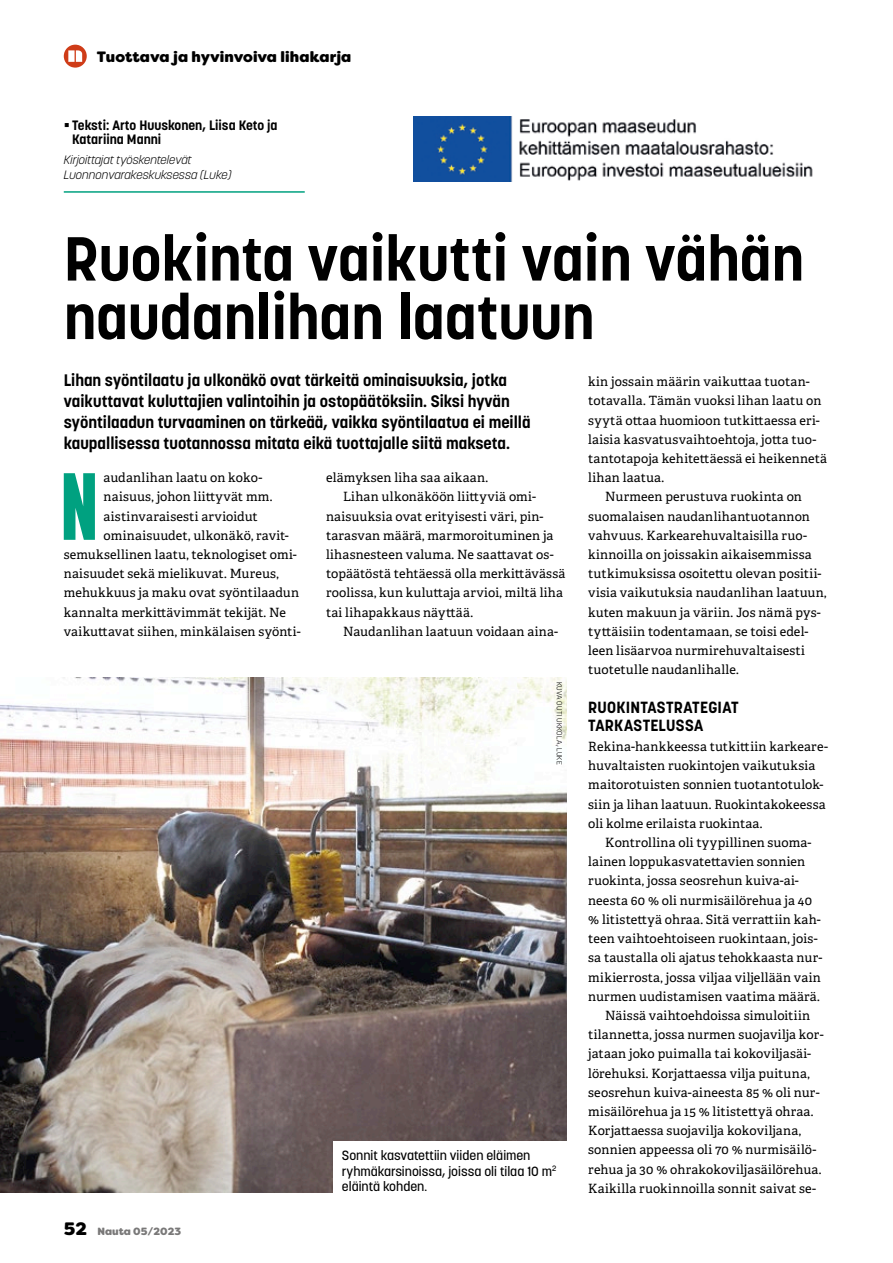
<style>
.page{position:relative;width:893px;height:1263px;background:#fff}
.page>*{position:absolute;margin:0;border:0;box-sizing:border-box;transform-origin:0 0}
.t1{font:800 94.35px "Korolev Compressed";color:#00a180}
.t2{font:700 61.5px/58.5px "Korolev";color:#000}
.t3{font:700 16.5px/21px "Korolev";color:#000}
.t4{font:700 16.05px/18px "Korolev";letter-spacing:.02em;color:#000}
.t5{font:800 15px "Filson Soft";color:#000}
.t6{font:700 13.5px/14.5px "Korolev";color:#000}
.t7{font:500 13.2px/15.8px "Korolev";color:#000}
.t8{font:12.75px/19.2px "Adelle";letter-spacing:.015em;color:#000}
.t9{font:italic 300 12px/15px "Korolev";color:#000}
.t10{font:800 10.5px "Filson Soft";color:#797878}
.t11{font:300 7.5px "Korolev";letter-spacing:.03em;color:#000}
.s1{font-size:18px;color:#000}
</style>
<div class="page">
<div style="left:64px;top:45px;width:23px;height:23px;background:#cf3c18;border-radius:50%"></div>
<svg style="left:68px;top:50px;width:14px;height:12px"></svg>
<hr style="left:64px;top:191px;width:241px;height:2px;background:#00a180">
<img style="left:413px;top:116px;width:400px;height:66px">
<img style="left:0;top:677px;width:567px;height:516px">
<div style="left:333px;top:1141px;width:241px;height:63px;background:#fff"></div>
<p class="t5" style="left:97px;top:47px;width:256px">Tuottava ja hyvinvoiva lihakarja</p>
<p class="t6" style="left:72px;top:118px;width:207px;text-indent:-9px">▪ Teksti: Arto Huuskonen, Liisa Keto ja<br>Katariina Manni</p>
<p class="t9" style="left:64px;top:152px;width:169px">Kirjoittajat työskentelevät<br>Luonnonvarakeskuksessa (Luke)</p>
<h2 class="t2" style="left:64px;top:230px;width:742px">Ruokinta vaikutti vain vähän naudanlihan laatuun</h2>
<p class="t3" style="left:64px;top:370px;width:468px">Lihan syöntilaatu ja ulkonäkö ovat tärkeitä ominaisuuksia, jotka vaikuttavat kuluttajien valintoihin ja ostopäätöksiin. Siksi hyvän syöntilaadun turvaaminen on tärkeää, vaikka syöntilaatua ei meillä kaupallisessa tuotannossa mitata eikä tuottajalle siitä makseta.</p>
<h1 class="t1" style="left:60px;top:451px;width:41px">N</h1>
<p class="t8" style="left:104px;top:468px;width:160px">audanlihan laatu on koko-</p>
<p class="t8" style="left:588px;top:372px;width:223px">kin jossain määrin vaikuttaa tuotan-</p>
<p class="t8" style="left:588px;top:391px;width:235px">totavalla. Tämän vuoksi lihan laatu on</p>
<p class="t8" style="left:588px;top:411px;width:233px">syytä ottaa huomioon tutkittaessa eri-</p>
<p class="t8" style="left:588px;top:430px;width:230px">laisia kasvatusvaihtoehtoja, jotta tuo-</p>
<p class="t8" style="left:588px;top:449px;width:240px">tantotapoja kehitettäessä ei heikennetä</p>
<p class="t8" style="left:588px;top:468px;width:77px">lihan laatua.</p>
<p class="t8" style="left:605px;top:487px;width:198px">Nurmeen perustuva ruokinta on</p>
<p class="t8" style="left:588px;top:507px;width:223px">suomalaisen naudanlihantuotannon</p>
<p class="t8" style="left:588px;top:526px;width:220px">vahvuus. Karkearehuvaltaisilla ruo-</p>
<p class="t8" style="left:588px;top:545px;width:225px">kinnoilla on joissakin aikaisemmissa</p>
<p class="t8" style="left:588px;top:564px;width:235px">tutkimuksissa osoitettu olevan positii-</p>
<p class="t8" style="left:588px;top:583px;width:240px">visia vaikutuksia naudanlihan laatuun,</p>
<p class="t8" style="left:588px;top:603px;width:234px">kuten makuun ja väriin. Jos nämä pys-</p>
<p class="t8" style="left:588px;top:622px;width:222px">tyttäisiin todentamaan, se toisi edel-</p>
<p class="t8" style="left:588px;top:641px;width:218px">leen lisäarvoa nurmirehuvaltaisesti</p>
<p class="t8" style="left:588px;top:660px;width:152px">tuotetulle naudanlihalle.</p>
<p class="t4" style="left:588px;top:698px;width:152px">RUOKINTASTRATEGIAT<br>TARKASTELUSSA</p>
<p class="t8" style="left:588px;top:737px;width:241px">Rekina-hankkeessa tutkittiin karkeare&shy;huvaltaisten ruokintojen vaikutuksia maitorotuisten sonnien tuotantotulok&shy;siin ja lihan laatuun. Ruokintakokeessa oli kolme erilaista ruokintaa.</p>
<p class="t8" style="left:605px;top:833px;width:208px">Kontrollina oli tyypillinen suoma-</p>
<p class="t8" style="left:588px;top:852px;width:219px">lainen loppukasvatettavien sonnien</p>
<p class="t8" style="left:588px;top:871px;width:212px">ruokinta, jossa seosrehun kuiva-ai-</p>
<p class="t8" style="left:588px;top:891px;width:225px">neesta 60 % oli nurmisäilörehua ja 40</p>
<p class="t8" style="left:588px;top:910px;width:234px">% litistettyä ohraa. Sitä verrattiin kah-</p>
<p class="t8" style="left:588px;top:929px;width:231px">teen vaihtoehtoiseen ruokintaan, jois-</p>
<p class="t8" style="left:588px;top:948px;width:236px">sa taustalla oli ajatus tehokkaasta nur-</p>
<p class="t8" style="left:588px;top:967px;width:234px">mikierrosta, jossa viljaa viljellään vain</p>
<p class="t8" style="left:588px;top:987px;width:233px">nurmen uudistamisen vaatima määrä.</p>
<p class="t8" style="left:605px;top:1006px;width:206px">Näissä vaihtoehdoissa simuloitiin</p>
<p class="t8" style="left:588px;top:1025px;width:237px">tilannetta, jossa nurmen suojavilja kor-</p>
<p class="t8" style="left:588px;top:1044px;width:224px">jataan joko puimalla tai kokoviljasäi-</p>
<p class="t8" style="left:588px;top:1063px;width:223px">lörehuksi. Korjattaessa vilja puituna,</p>
<p class="t8" style="left:588px;top:1083px;width:233px">seosrehun kuiva-aineesta 85 % oli nur-</p>
<p class="t8" style="left:588px;top:1102px;width:227px">misäilörehua ja 15 % litistettyä ohraa.</p>
<p class="t8" style="left:588px;top:1121px;width:214px">Korjattaessa suojavilja kokoviljana,</p>
<p class="t8" style="left:588px;top:1140px;width:230px">sonnien appeessa oli 70 % nurmisäilö-</p>
<p class="t8" style="left:588px;top:1159px;width:235px">rehua ja 30 % ohrakokoviljasäilörehua.</p>
<p class="t8" style="left:588px;top:1179px;width:229px">Kaikilla ruokinnoilla sonnit saivat se-</p>
<p class="t8" style="left:326px;top:468px;width:164px">elämyksen liha saa aikaan.</p>
<p class="t8" style="left:343px;top:487px;width:195px">Lihan ulkonäköön liittyviä omi-</p>
<p class="t8" style="left:326px;top:507px;width:219px">naisuuksia ovat erityisesti väri, pin-</p>
<p class="t8" style="left:326px;top:526px;width:229px">tarasvan määrä, marmoroituminen ja</p>
<p class="t8" style="left:326px;top:545px;width:229px">lihasnesteen valuma. Ne saattavat os-</p>
<p class="t8" style="left:326px;top:564px;width:241px">topäätöstä tehtäessä olla merkittävässä</p>
<p class="t8" style="left:326px;top:583px;width:239px">roolissa, kun kuluttaja arvioi, miltä liha</p>
<p class="t8" style="left:326px;top:603px;width:149px">tai lihapakkaus näyttää.</p>
<p class="t8" style="left:343px;top:622px;width:217px">Naudanlihan laatuun voidaan aina-</p>
<p class="t8" style="left:104px;top:487px;width:171px">naisuus, johon liittyvät mm.</p>
<p class="t8" style="left:104px;top:507px;width:156px">aistinvaraisesti arvioidut</p>
<p class="t8" style="left:104px;top:526px;width:187px">ominaisuudet, ulkonäkö, ravit-</p>
<p class="t8" style="left:64px;top:545px;width:235px">semuksellinen laatu, teknologiset omi-</p>
<p class="t8" style="left:64px;top:564px;width:217px">naisuudet sekä mielikuvat. Mureus,</p>
<p class="t8" style="left:64px;top:583px;width:237px">mehukkuus ja maku ovat syöntilaadun</p>
<p class="t8" style="left:64px;top:603px;width:224px">kannalta merkittävimmät tekijät. Ne</p>
<p class="t8" style="left:64px;top:622px;width:238px">vaikuttavat siihen, minkälaisen syönti-</p>
<p class="t11" style="left:564px;top:681px;width:85px;rotate:90deg">KUVA OUTI UKKOLA, LUKE</p>
<p class="t7" style="left:342px;top:1147px;width:216px">Sonnit kasvatettiin viiden eläimen ryhmäkarsinoissa, joissa oli tilaa 10 m<sup>2 </sup>eläintä kohden.</p>
<p class="t10" style="left:64px;top:1225px;width:119px"><span class="s1">52</span> Nauta 05/2023</p>
</div>
